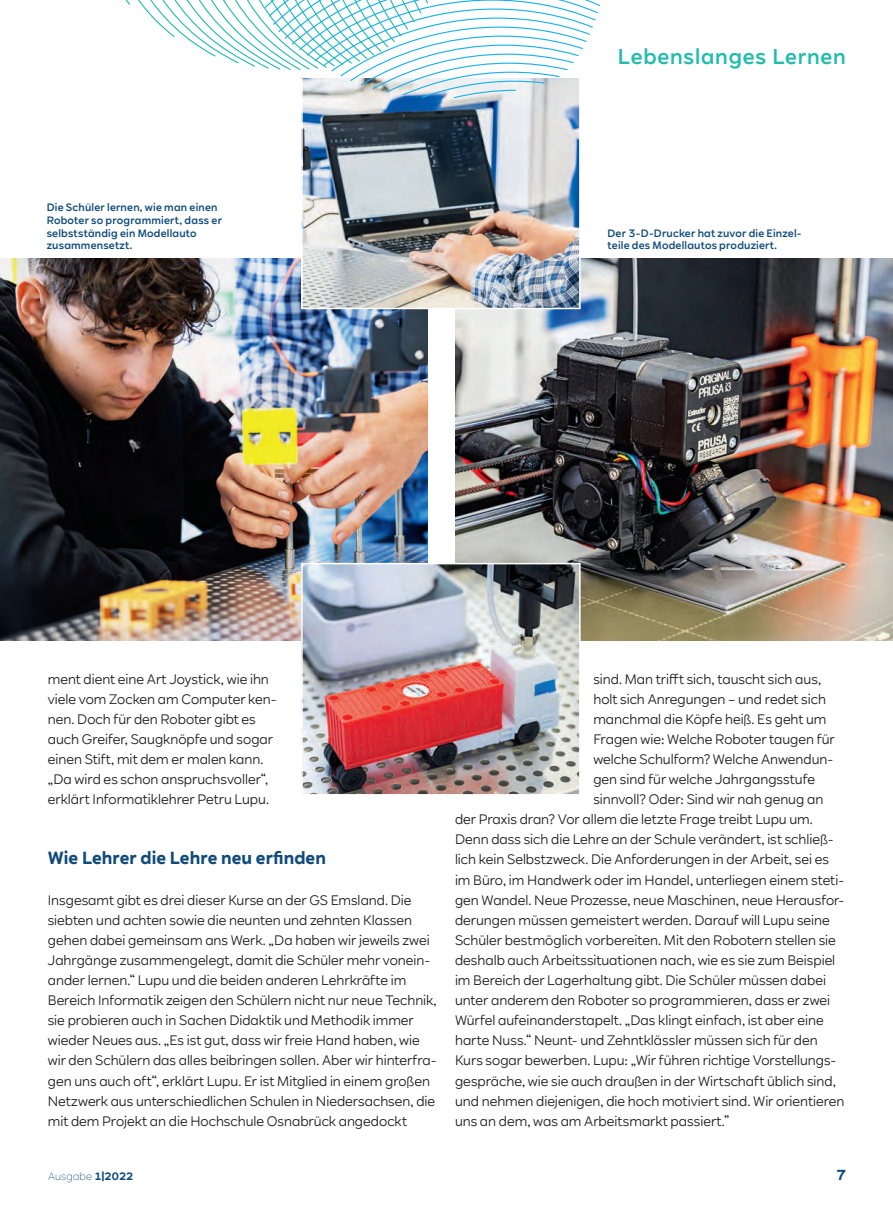
<style>
.page{position:relative;width:893px;height:1212px;background:#fff}
.page>*{position:absolute;margin:0;border:0;box-sizing:border-box;transform-origin:0 0}
.t1{font:500 21px "RWE Sans";letter-spacing:.035em;color:#22bcac}
.t2{font:700 17.25px "RWE Sans";letter-spacing:.005em;color:#104b7b}
.t3{font:700 14.25px "RWE Sans";color:#104b7b}
.t4{font:13.5px/20.1px "RWE Sans";color:#231f20}
.t5{font:500 10.5px/12.6px "RWE Sans";letter-spacing:.02em;color:#104b7b}
.t6{font:300 10.5px "RWE Sans";letter-spacing:.015em;color:#104b7b}
.s1{font-weight:700}
</style>
<div class="page">
<img style="left:0;top:259px;width:427px;height:382px">
<img style="left:455px;top:259px;width:438px;height:382px">
<img style="left:304px;top:98px;width:274px;height:208px">
<div style="left:301px;top:77px;width:280px;height:232px;border:2px solid #fff"></div>
<svg style="left:125px;top:0;width:476px;height:98px"></svg>
<img style="left:304px;top:566px;width:274px;height:226px">
<div style="left:301px;top:563px;width:280px;height:232px;border:2px solid #fff"></div>
<p class="t5" style="left:47px;top:201px;width:177px">Die Schüler lernen, wie man einen<br>Roboter so programmiert, dass er selbstständig ein Modellauto zusammensetzt.</p>
<h1 class="t1" style="left:618px;top:43px;width:229px">Lebenslanges Lernen</h1>
<p class="t5" style="left:608px;top:227px;width:195px">Der 3-D-Drucker hat zuvor die Einzel&shy;teile des Modellautos produziert.</p>
<p class="t4" style="left:48px;top:669px;width:230px">ment dient eine Art Joystick, wie ihn viele vom Zocken am Computer ken&shy;nen. Doch für den Roboter gibt es auch Greifer, Saugknöpfe und sogar einen Stift, mit dem er malen kann. „Da wird es schon anspruchsvoller“, erklärt Informatiklehrer Petru Lupu.</p>
<p class="t2" style="left:48px;top:847px;width:280px">Wie Lehrer die Lehre neu erfinden</p>
<p class="t4" style="left:48px;top:890px;width:390px">Insgesamt gibt es drei dieser Kurse an der GS Emsland. Die siebten und achten sowie die neunten und zehnten Klassen gehen dabei gemeinsam ans Werk. „Da haben wir jeweils zwei Jahrgänge zusammengelegt, damit die Schüler mehr vonein&shy;ander lernen.“ Lupu und die beiden anderen Lehrkräfte im Bereich Informatik zeigen den Schülern nicht nur neue Technik, sie probieren auch in Sachen Didaktik und Methodik immer wieder Neues aus. „Es ist gut, dass wir freie Hand haben, wie wir den Schülern das alles beibringen sollen. Aber wir hinterfra&shy;gen uns auch oft“, erklärt Lupu. Er ist Mitglied in einem großen Netzwerk aus unterschiedlichen Schulen in Niedersachsen, die mit dem Projekt an die Hochschule Osnabrück angedockt</p>
<p class="t4" style="left:593px;top:669px;width:229px">sind. Man trifft sich, tauscht sich aus,</p>
<p class="t4" style="left:593px;top:689px;width:234px">holt sich Anregungen – und redet sich</p>
<p class="t4" style="left:593px;top:709px;width:235px">manchmal die Köpfe heiß. Es geht um</p>
<p class="t4" style="left:593px;top:729px;width:243px">Fragen wie: Welche Roboter taugen für</p>
<p class="t4" style="left:593px;top:749px;width:241px">welche Schulform? Welche Anwendun-</p>
<p class="t4" style="left:593px;top:769px;width:223px">gen sind für welche Jahrgangsstufe</p>
<p class="t4" style="left:593px;top:789px;width:231px">sinnvoll? Oder: Sind wir nah genug an</p>
<p class="t4" style="left:455px;top:809px;width:359px">der Praxis dran? Vor allem die letzte Frage treibt Lupu um.</p>
<p class="t4" style="left:455px;top:830px;width:380px">Denn dass sich die Lehre an der Schule verändert, ist schließ-</p>
<p class="t4" style="left:455px;top:850px;width:376px">lich kein Selbstzweck. Die Anforderungen in der Arbeit, sei es</p>
<p class="t4" style="left:455px;top:870px;width:391px">im Büro, im Handwerk oder im Handel, unterliegen einem steti-</p>
<p class="t4" style="left:455px;top:890px;width:391px">gen Wandel. Neue Prozesse, neue Maschinen, neue Herausfor-</p>
<p class="t4" style="left:455px;top:910px;width:376px">derungen müssen gemeistert werden. Darauf will Lupu seine</p>
<p class="t4" style="left:455px;top:930px;width:382px">Schüler bestmöglich vorbereiten. Mit den Robotern stellen sie</p>
<p class="t4" style="left:455px;top:950px;width:382px">deshalb auch Arbeitssituationen nach, wie es sie zum Beispiel</p>
<p class="t4" style="left:455px;top:970px;width:373px">im Bereich der Lagerhaltung gibt. Die Schüler müssen dabei</p>
<p class="t4" style="left:455px;top:990px;width:377px">unter anderem den Roboter so programmieren, dass er zwei</p>
<p class="t4" style="left:455px;top:1010px;width:370px">Würfel aufeinanderstapelt. „Das klingt einfach, ist aber eine</p>
<p class="t4" style="left:455px;top:1031px;width:364px">harte Nuss.“ Neunt- und Zehntklässler müssen sich für den</p>
<p class="t4" style="left:455px;top:1051px;width:383px">Kurs sogar bewerben. Lupu: „Wir führen richtige Vorstellungs-</p>
<p class="t4" style="left:455px;top:1071px;width:382px">gespräche, wie sie auch draußen in der Wirtschaft üblich sind,</p>
<p class="t4" style="left:455px;top:1091px;width:391px">und nehmen diejenigen, die hoch motiviert sind. Wir orientieren</p>
<p class="t4" style="left:455px;top:1111px;width:276px">uns an dem, was am Arbeitsmarkt passiert.”</p>
<p class="t6" style="left:48px;top:1170px;width:87px">Ausgabe <span class="s1">1|2022</span></p>
<p class="t3" style="left:836px;top:1166px;width:11px">7</p>
</div>
